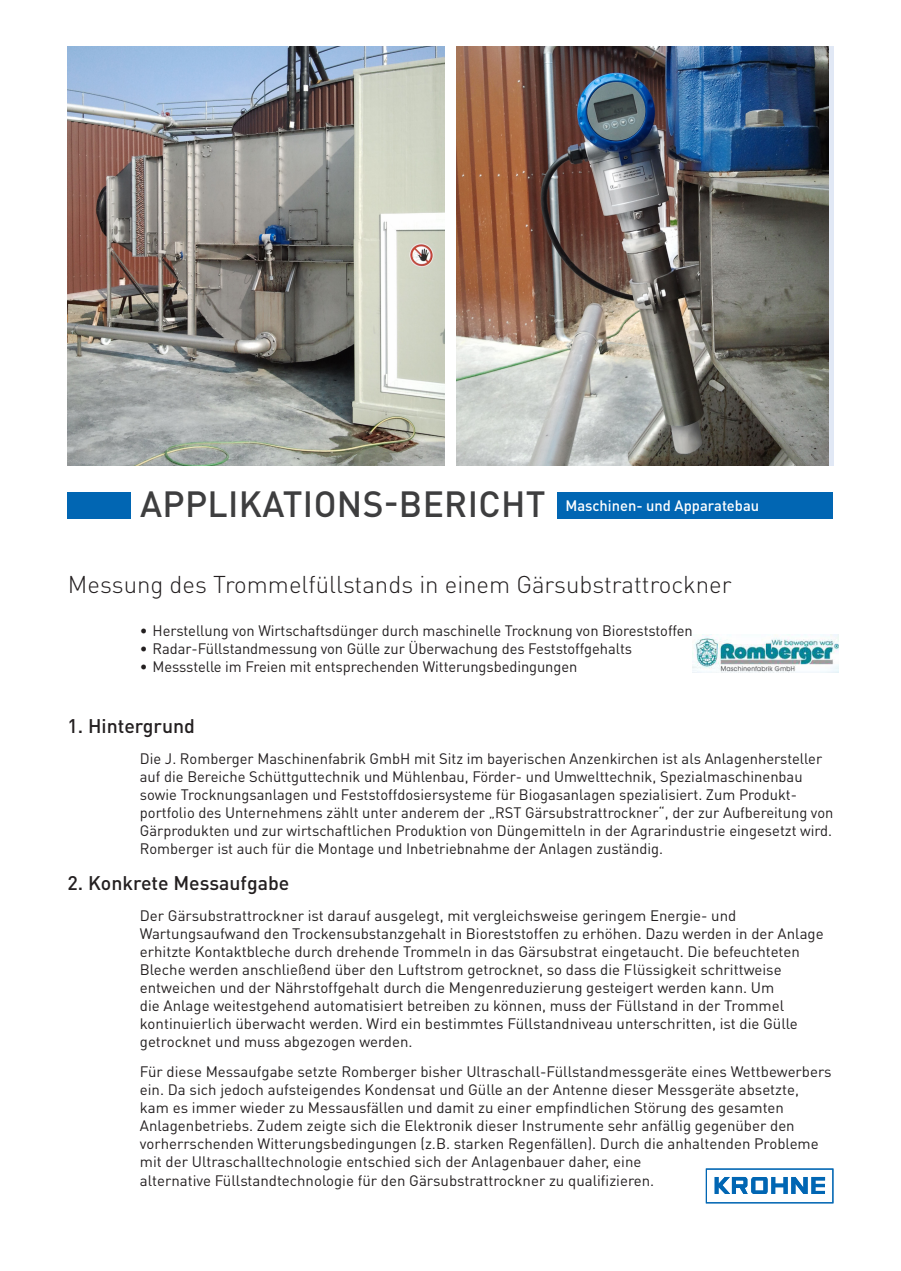
<style>
.page{position:relative;width:901px;height:1271px;background:#fff}
.page>*{position:absolute;margin:0;border:0;box-sizing:border-box;transform-origin:0 0}
.t1{font:500 36px "DIN Pro";letter-spacing:.01em;color:#3e3e3f}
.t2{font:300 24px "DIN Pro";color:#231f20}
.t3{font:500 19.5px "DIN Pro";color:#231f20}
.t4{font:15px/18px "DIN Pro";color:#231f20}
.t5{font:500 15px "DIN Pro";color:#fff}
</style>
<div class="page">
<svg style="left:705px;top:1168px;width:128px;height:36px"></svg>
<img style="left:67px;top:46px;width:377px;height:419px">
<img style="left:457px;top:46px;width:370px;height:419px">
<div style="left:67px;top:492px;width:766px;height:26px;background:#0166b3"></div>
<div style="left:131px;top:489px;width:425px;height:30px;background:#fff"></div>
<img style="left:692px;top:635px;width:146px;height:38px">
<h1 class="t1" style="left:140px;top:479px;width:407px">APPLIKATIONS-BERICHT</h1>
<p class="t5" style="left:565px;top:495px;width:195px">Maschinen- und Apparatebau</p>
<h2 class="t2" style="left:68px;top:568px;width:665px">Messung des Trommelfüllstands in einem Gärsubstrattrockner</h2>
<p class="t4" style="left:140px;top:620px;width:554px">• Herstellung von Wirtschaftsdünger durch maschinelle Trocknung von Bioreststoffen</p>
<p class="t4" style="left:140px;top:638px;width:493px">• Radar-Füllstandmessung von Gülle zur Überwachung des Feststoffgehalts</p>
<p class="t4" style="left:140px;top:656px;width:439px">• Messstelle im Freien mit entsprechenden Witterungsbedingungen</p>
<h3 class="t3" style="left:67px;top:712px;width:129px">1. Hintergrund</h3>
<p class="t4" style="left:140px;top:748px;width:695px">Die J. Romberger Maschinenfabrik GmbH mit Sitz im bayerischen Anzenkirchen ist als Anlagenhersteller auf die Bereiche Schüttguttechnik und Mühlenbau, Förder- und Umwelttechnik, Spezialmaschinenbau sowie Trocknungsanlagen und Feststoffdosiersysteme für Biogasanlagen spezialisiert. Zum Produkt&shy;portfolio des Unternehmens zählt unter anderem der „RST Gärsubstrattrockner“, der zur Aufbereitung von Gärprodukten und zur wirtschaftlichen Produktion von Düngemitteln in der Agrarindustrie eingesetzt wird.<br>Romberger ist auch für die Montage und Inbetriebnahme der Anlagen zuständig.</p>
<h3 class="t3" style="left:67px;top:869px;width:223px">2. Konkrete Messaufgabe</h3>
<p class="t4" style="left:140px;top:905px;width:685px">Der Gärsubstrattrockner ist darauf ausgelegt, mit vergleichsweise geringem Energie- und Wartungsaufwand den Trockensubstanzgehalt in Bioreststoffen zu erhöhen. Dazu werden in der Anlage erhitzte Kontaktbleche durch drehende Trommeln in das Gärsubstrat eingetaucht. Die befeuchteten Bleche werden anschließend über den Luftstrom getrocknet, so dass die Flüssigkeit schrittweise entweichen und der Nährstoffgehalt durch die Mengenreduzierung gesteigert werden kann. Um<br>die Anlage weitestgehend automatisiert betreiben zu können, muss der Füllstand in der Trommel kontinuierlich überwacht werden. Wird ein bestimmtes Füllstandniveau unterschritten, ist die Gülle getrocknet und muss abgezogen werden.</p>
<p class="t4" style="left:140px;top:1062px;width:693px">Für diese Messaufgabe setzte Romberger bisher Ultraschall-Füllstandmessgeräte eines Wettbewerbers ein. Da sich jedoch aufsteigendes Kondensat und Gülle an der Antenne dieser Messgeräte absetzte, kam es immer wieder zu Messausfällen und damit zu einer empfindlichen Störung des gesamten Anlagenbetriebs. Zudem zeigte sich die Elektronik dieser Instrumente sehr anfällig gegenüber den vorherrschenden Witterungsbedingungen (z.B. starken Regenfällen). Durch die anhaltenden Probleme mit der Ultraschalltechnologie entschied sich der Anlagenbauer daher, eine<br>alternative Füllstandtechnologie für den Gärsubstrattrockner zu qualifizieren.</p>
</div>
